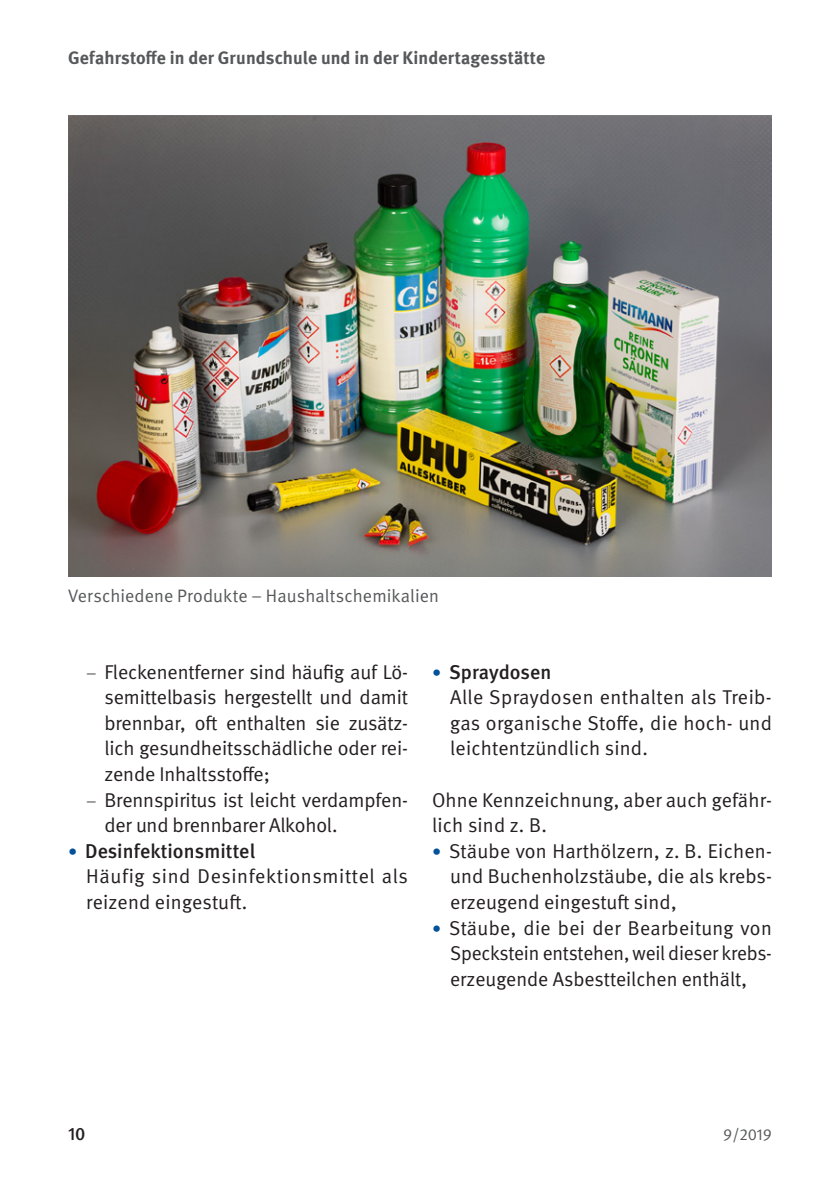
<style>
.page{position:relative;width:840px;height:1191px;background:#fff}
.page>*{position:absolute;margin:0;border:0;box-sizing:border-box;transform-origin:0 0}
.t1{font:20px/25.6px "DGUV Meta";color:#231f20;text-align:justify}
.t2{font:20px/25.6px "DGUV Meta";letter-spacing:.03em;color:#231f20}
.t3{font:700 18px "DGUV Meta";letter-spacing:.005em;color:#57585a}
.t4{font:18px "DGUV Meta";letter-spacing:.005em;color:#57585a}
.t5{font:500 18px "DGUV Meta";color:#231f20}
.t6{font:16px "DGUV Meta";color:#57585a}
.s1{font-size:18px;color:#57585a}
.s2{font-size:18px;color:#01519b}
.s3{font-weight:500}
</style>
<div class="page">
<img style="left:68px;top:115px;width:703px;height:461px">
<p class="t3" style="left:68px;top:47px;width:478px">Gefahrstoffe in der Grundschule und in der Kindertagesstätte</p>
<p class="t4" style="left:68px;top:585px;width:372px">Verschiedene Produkte – Haushaltschemikalien</p>
<p class="t1" style="left:104px;top:659px;width:305px;text-indent:-18px"><span class="s1">–</span> Fleckenentferner sind häufig auf Lö&shy;semittelbasis hergestellt und damit brennbar, oft enthalten sie zusätz&shy;lich gesundheitsschädliche oder rei&shy;zende Inhaltsstoffe;</p>
<p class="t1" style="left:104px;top:787px;width:305px;text-indent:-18px"><span class="s1">–</span> Brennspiritus ist leicht verdampfen&shy;der und brennbarer Alkohol.</p>
<p class="t2" style="left:86px;top:838px;width:323px;text-indent:-18px"><span class="s2">•</span> <span class="s3">Desinfektionsmittel<br></span>Häufig sind Desinfektionsmittel als reizend eingestuft.</p>
<p class="t1" style="left:450px;top:659px;width:323px;text-align:left;text-indent:-18px"><span class="s2">•</span> <span class="s3">Spraydosen<br></span>Alle Spraydosen enthalten als Treib&shy;gas organische Stoffe, die hoch- und leichtentzündlich sind.</p>
<p class="t1" style="left:432px;top:787px;width:341px">Ohne Kennzeichnung, aber auch gefähr&shy;lich sind z. B.</p>
<p class="t1" style="left:450px;top:838px;width:323px;text-indent:-18px"><span class="s2">•</span> Stäube von Harthölzern, z. B. Eichen&shy;und Buchenholzstäube, die als krebs&shy;erzeugend eingestuft sind,</p>
<p class="t1" style="left:450px;top:915px;width:323px;text-indent:-18px"><span class="s2">•</span> Stäube, die bei der Bearbeitung von Speckstein entstehen, weil dieser krebs&shy;erzeugende Asbestteilchen enthält,</p>
<p class="t5" style="left:68px;top:1122px;width:19px">10</p>
<p class="t6" style="left:722px;top:1124px;width:50px">9/2019</p>
</div>
